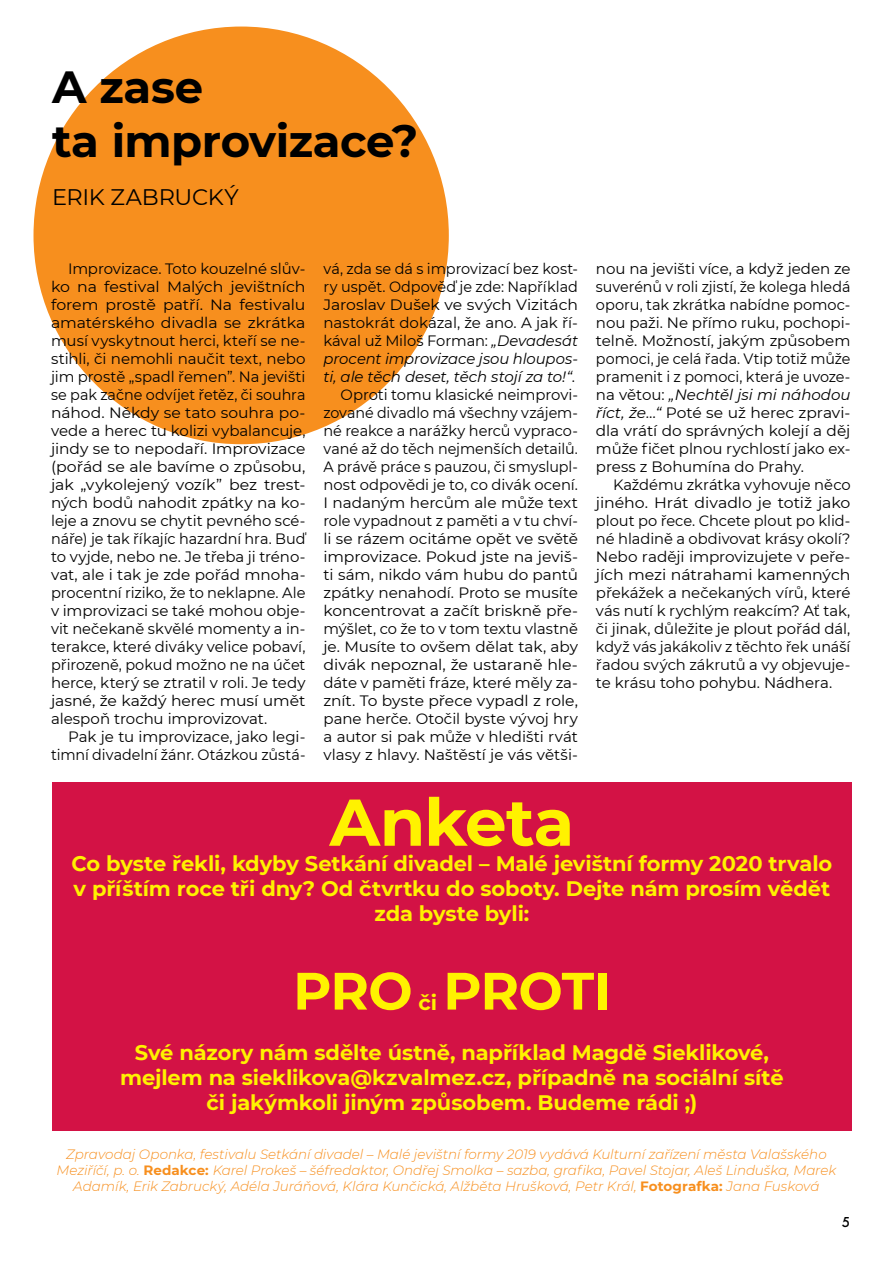
<style>
.page{position:relative;width:893px;height:1263px;background:#fff}
.page>*{position:absolute;margin:0;border:0;box-sizing:border-box;transform-origin:0 0}
.t1{font:700 66px "Montserrat";letter-spacing:-.015em;color:#fff200}
.t2{font:700 52.5px "Montserrat";letter-spacing:-.015em;color:#fff200}
.t3{font:700 45px/54px "Montserrat";letter-spacing:-.01em;color:#000}
.t4{font:22.5px "Montserrat";letter-spacing:-.015em;color:#000}
.t5{font:700 21px/25.2px "Montserrat";letter-spacing:-.005em;color:#fff200;text-align:center}
.t6{font:15px/18px "Montserrat";letter-spacing:-.005em;color:#000;text-align:justify}
.t7{font:500 15px "Futura TOT";color:#000}
.t8{font:italic 300 13.5px/16.2px "Montserrat";letter-spacing:-.005em;color:#f78f1e;text-align:center}
.s1{font-style:italic}
.s2{font-weight:700;font-style:normal}
</style>
<div class="page">
<div style="left:52px;top:782px;width:800px;height:348px;background:#d31245"></div>
<div style="left:34px;top:27px;width:415px;height:417px;background:#f78f1e;border-radius:50%"></div>
<h3 class="t3" style="left:52px;top:58px;width:368px">A zase<br>ta improvizace?</h3>
<h3 class="t4" style="left:52px;top:182px;width:188px">ERIK ZABRUCKÝ</h3>
<p class="t6" style="left:51px;top:259px;width:256px;text-indent:17px">Improvizace. Toto kouzelné slův&shy;ko na festival Malých jevištních forem prostě patří. Na festivalu amatérského divadla se zkrátka musí vyskytnout herci, kteří se ne&shy;stihli, či nemohli naučit text, nebo jim prostě „spadl řemen”. Na jevišti se pak začne odvíjet řetěz, či souhra náhod. Někdy se tato souhra po&shy;vede a herec tu kolizi vybalancuje, jindy se to nepodaří. Improvizace (pořád se ale bavíme o způsobu, jak „vykolejený vozík” bez trest&shy;ných bodů nahodit zpátky na ko&shy;leje a znovu se chytit pevného scé&shy;náře) je tak říkajíc hazardní hra. Buď to vyjde, nebo ne. Je třeba ji tréno&shy;vat, ale i tak je zde pořád mnoha&shy;procentní riziko, že to neklapne. Ale v improvizaci se také mohou obje&shy;vit nečekaně skvělé momenty a in&shy;terakce, které diváky velice pobaví, přirozeně, pokud možno ne na účet herce, který se ztratil v roli. Je tedy jasné, že každý herec musí umět alespoň trochu improvizovat.</p>
<p class="t6" style="left:51px;top:727px;width:256px;text-align:right">Pak je tu improvizace, jako legi&shy;timní divadelní žánr. Otázkou zůstá-</p>
<p class="t6" style="left:323px;top:259px;width:256px">vá, zda se dá s improvizací bez kost&shy;ry uspět. Odpověď je zde: Například Jaroslav Dušek ve svých Vizitách nastokrát dokázal, že ano. A jak ří&shy;kával už Miloš Forman: <span class="s1">„Devadesát procent improvizace jsou hloupos&shy;ti, ale těch deset, těch stojí za to!“.</span></p>
<p class="t6" style="left:323px;top:385px;width:256px;text-indent:17px">Oproti tomu klasické neimprovi&shy;zované divadlo má všechny vzájem&shy;né reakce a narážky herců vypraco&shy;vané až do těch nejmenších detailů.<br>A právě práce s pauzou, či smyslupl&shy;nost odpovědi je to, co divák ocení.<br>I nadaným hercům ale může text role vypadnout z paměti a v tu chví&shy;li se rázem ocitáme opět ve světě improvizace. Pokud jste na jeviš&shy;ti sám, nikdo vám hubu do pantů zpátky nenahodí. Proto se musíte koncentrovat a začít briskně pře&shy;mýšlet, co že to v tom textu vlastně je. Musíte to ovšem dělat tak, aby divák nepoznal, že ustaraně hle&shy;dáte v paměti fráze, které měly za&shy;znít. To byste přece vypadl z role, pane herče. Otočil byste vývoj hry a autor si pak může v hledišti rvát vlasy z hlavy. Naštěstí je vás větši-</p>
<p class="t6" style="left:596px;top:259px;width:256px">nou na jevišti více, a když jeden ze suverénů v roli zjistí, že kolega hledá oporu, tak zkrátka nabídne pomoc&shy;nou paži. Ne přímo ruku, pochopi&shy;telně. Možností, jakým způsobem pomoci, je celá řada. Vtip totiž může pramenit i z pomoci, která je uvoze&shy;na větou: <span class="s1">„Nechtěl jsi mi náhodou říct, že…“</span> Poté se už herec zpravi&shy;dla vrátí do správných kolejí a děj může fičet plnou rychlostí jako ex&shy;press z Bohumína do Prahy.</p>
<p class="t6" style="left:596px;top:475px;width:256px;text-indent:17px">Každému zkrátka vyhovuje něco jiného. Hrát divadlo je totiž jako plout po řece. Chcete plout po klid&shy;né hladině a obdivovat krásy okolí?<br>Nebo raději improvizujete v peře&shy;jích mezi nátrahami kamenných překážek a nečekaných vírů, které vás nutí k rychlým reakcím? Ať tak, či jinak, důležite je plout pořád dál, když vás jakákoliv z těchto řek unáší řadou svých zákrutů a vy objevuje&shy;te krásu toho pohybu. Nádhera.</p>
<h1 class="t1" style="left:330px;top:775px;width:246px">Anketa</h1>
<h3 class="t5" style="left:71px;top:850px;width:762px">Co byste řekli, kdyby Setkání divadel – Malé jevištní formy 2020 trvalo v příštím roce tři dny? Od čtvrtku do soboty. Dejte nám prosím vědět zda byste byli:</h3>
<h2 class="t2" style="left:443px;top:953px;width:169px">PROTI</h2>
<h3 class="t5" style="left:120px;top:1039px;width:665px">Své názory nám sdělte ústně, například Magdě Sieklikové, mejlem na sieklikova@kzvalmez.cz, případně na sociální sítě či jakýmkoli jiným způsobem. Budeme rádi ;)</h3>
<h2 class="t2" style="left:293px;top:953px;width:121px">PRO</h2>
<h3 class="t5" style="left:419px;top:988px;width:20px">či</h3>
<p class="t8" style="left:57px;top:1145px;width:781px">Zpravodaj Oponka, festivalu Setkání divadel – Malé jevištní formy 2019 vydává Kulturní zařízení města Valašského<br>Meziříčí, p. o. <span class="s2">Redakce:</span> Karel Prokeš – šéfredaktor, Ondřej Smolka – sazba, grafika, Pavel Stojar, Aleš Linduška, Marek<br>Adamík, Erik Zabrucký, Adéla Juráňová, Klára Kunčická, Alžběta Hrušková, Petr Král, <span class="s2">Fotografka:</span> Jana Fusková</p>
<p class="t7" style="left:842px;top:1213px;width:10px">5</p>
</div>
